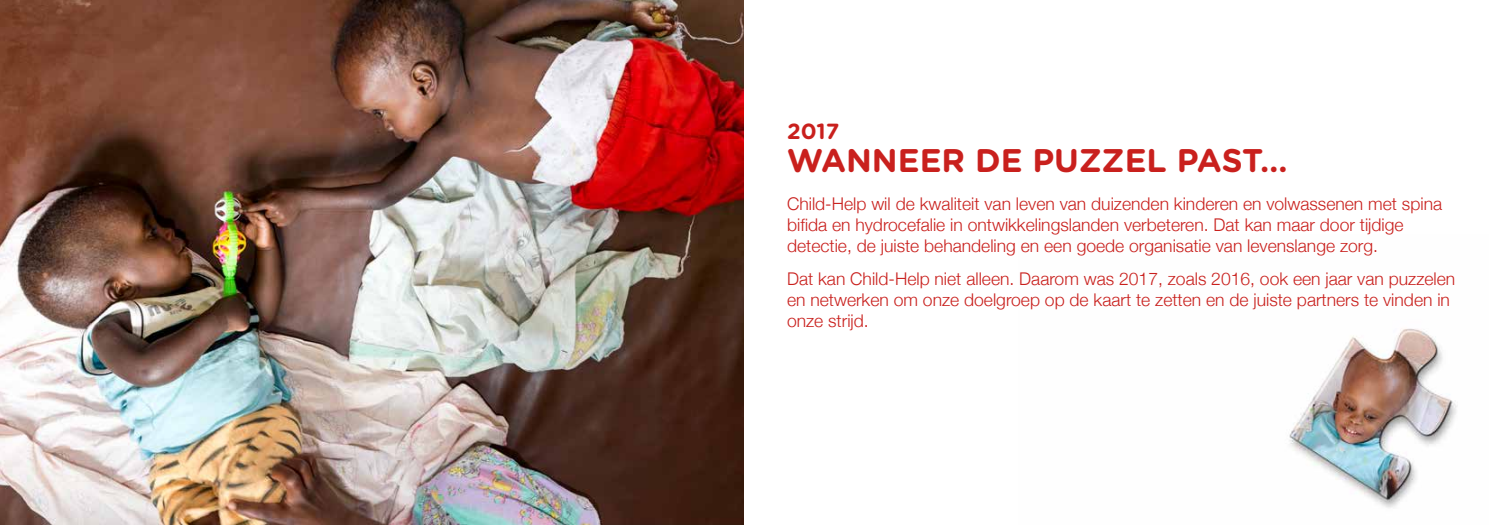
<style>
.page{position:relative;width:1489px;height:525px;background:#fff}
.page>*{position:absolute;margin:0;border:0;box-sizing:border-box;transform-origin:0 0}
.t1{font:700 32.75px "Gotham Rounded";color:#c9201d}
.t2{font:700 21.88px "Gotham Rounded";color:#c9201d}
.t3{font:300 17.5px/21px "Helvetica Neue";color:#c9201d}
</style>
<div class="page">
<img style="left:1289px;top:328px;width:168px;height:180px">
<img style="left:0;top:0;width:743px;height:524px">
<p class="t2" style="left:787px;top:115px;width:54px">2017</p>
<h1 class="t1" style="left:787px;top:136px;width:502px">WANNEER DE PUZZEL PAST…</h1>
<p class="t3" style="left:787px;top:192px;width:656px">Child-Help wil de kwaliteit van leven van duizenden kinderen en volwassenen met spina bifida en hydrocefalie in ontwikkelingslanden verbeteren. Dat kan maar door tijdige detectie, de juiste behandeling en een goede organisatie van levenslange zorg.</p>
<p class="t3" style="left:787px;top:267px;width:669px">Dat kan Child-Help niet alleen. Daarom was 2017, zoals 2016, ook een jaar van puzzelen en netwerken om onze doelgroep op de kaart te zetten en de juiste partners te vinden in onze strijd.</p>
</div>
